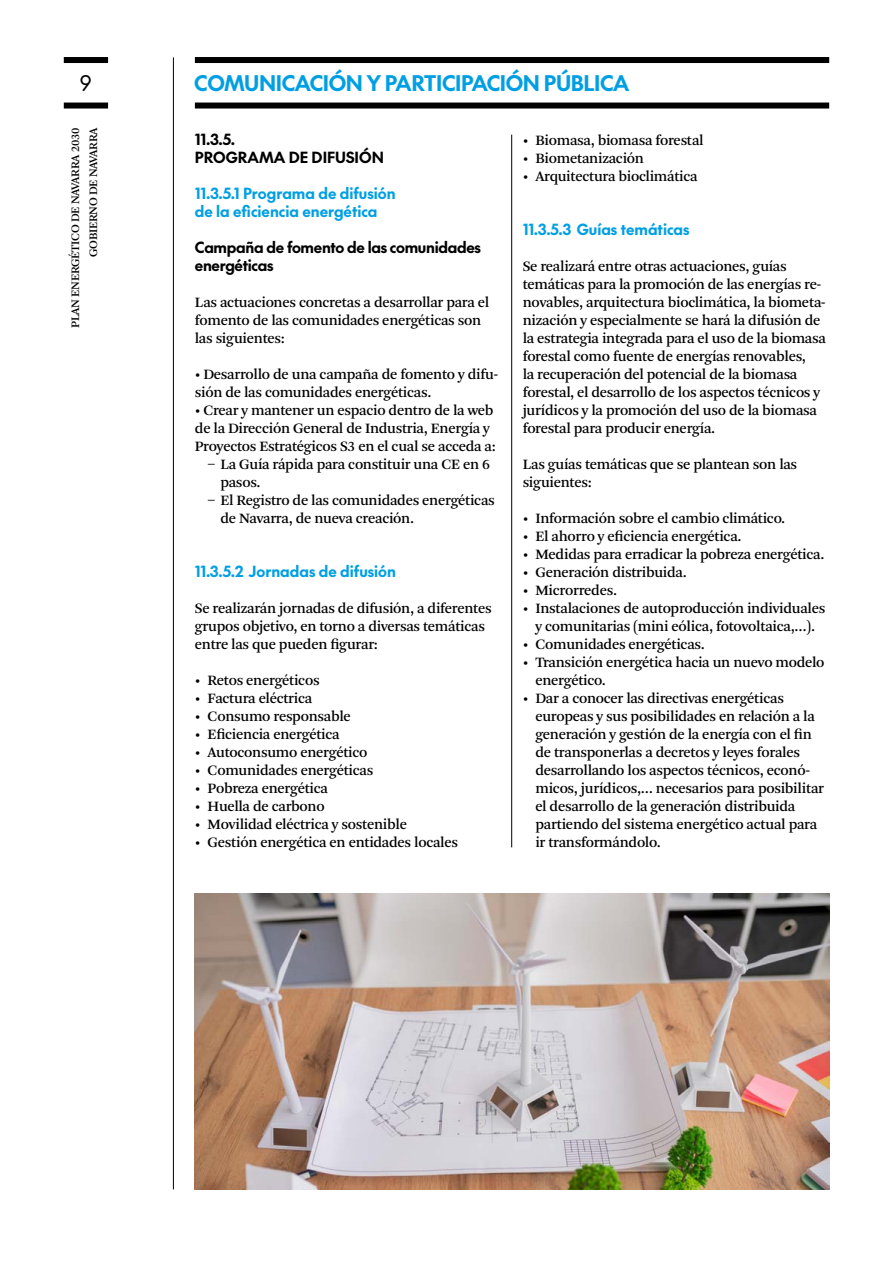
<style>
.page{position:relative;width:893px;height:1263px;background:#fff}
.page>*{position:absolute;margin:0;border:0;box-sizing:border-box;transform-origin:0 0}
.t1{font:700 21px "The Future";letter-spacing:-.02em;color:#009fe3}
.t2{font:21px "The Future";color:#000}
.t3{font:15px/18px "Arnhem";letter-spacing:-.02em;color:#000}
.t4{font:700 15px/18px "The Future";color:#009fe3}
.t5{font:700 15px/18px "The Future";letter-spacing:-.02em;color:#000}
.t6{font:700 15px/18px "The Future";color:#000}
.t7{font:12px/18px "Arnhem";letter-spacing:-.02em;color:#000;text-align:right}
</style>
<div class="page">
<div style="left:195px;top:103px;width:634px;height:6px;background:#000"></div>
<div style="left:195px;top:57px;width:634px;height:6px;background:#000"></div>
<div style="left:64px;top:57px;width:44px;height:6px;background:#000"></div>
<hr style="left:173px;top:57px;width:1px;height:1132px;background:#000">
<div style="left:64px;top:103px;width:44px;height:6px;background:#000"></div>
<hr style="left:511px;top:135px;width:1px;height:712px;background:#000">
<img style="left:195px;top:893px;width:634px;height:296px">
<h1 class="t2" style="left:80px;top:69px;width:14px">9</h1>
<p class="t7" style="left:66px;top:328px;width:202px;rotate:-90deg">PLAN ENERGÉTICO DE NAVARRA 2030<br>GOBIERNO DE NAVARRA</p>
<h1 class="t1" style="left:194px;top:68px;width:437px">COMUNICACIÓN Y PARTICIPACIÓN PÚBLICA</h1>
<p class="t6" style="left:195px;top:130px;width:191px">11.3.5.<br>PROGRAMA DE DIFUSIÓN</p>
<p class="t4" style="left:195px;top:184px;width:202px">11.3.5.1 Programa de difusión de la eficiencia energética</p>
<p class="t5" style="left:195px;top:238px;width:288px">Campaña de fomento de las comunidades energéticas</p>
<p class="t3" style="left:195px;top:294px;width:296px">Las actuaciones concretas a desarrollar para el fomento de las comunidades energéticas son las siguientes:</p>
<p class="t3" style="left:195px;top:366px;width:305px">• Desarrollo de una campaña de fomento y difu&shy;sión de las comunidades energéticas.</p>
<p class="t3" style="left:195px;top:402px;width:300px">• Crear y mantener un espacio dentro de la web</p>
<p class="t3" style="left:195px;top:420px;width:296px">de la Dirección General de Industria, Energía y</p>
<p class="t3" style="left:195px;top:438px;width:302px">Proyectos Estratégicos S3 en el cual se acceda a:</p>
<p class="t3" style="left:208px;top:456px;width:284px">− La Guía rápida para constituir una CE en 6</p>
<p class="t3" style="left:220px;top:474px;width:42px">pasos.</p>
<p class="t3" style="left:208px;top:492px;width:289px">− El Registro de las comunidades energéticas</p>
<p class="t3" style="left:220px;top:510px;width:195px">de Navarra, de nueva creación.</p>
<p class="t4" style="left:195px;top:562px;width:203px">11.3.5.2 Jornadas de difusión</p>
<p class="t3" style="left:195px;top:600px;width:298px">Se realizarán jornadas de difusión, a diferentes grupos objetivo, en torno a diversas temáticas entre las que pueden figurar:</p>
<p class="t3" style="left:195px;top:672px;width:126px">• Retos energéticos</p>
<p class="t3" style="left:195px;top:690px;width:119px">• Factura eléctrica</p>
<p class="t3" style="left:195px;top:708px;width:157px">• Consumo responsable</p>
<p class="t3" style="left:195px;top:726px;width:146px">• Eficiencia energética</p>
<p class="t3" style="left:195px;top:744px;width:174px">• Autoconsumo energético</p>
<p class="t3" style="left:195px;top:762px;width:180px">• Comunidades energéticas</p>
<p class="t3" style="left:195px;top:780px;width:135px">• Pobreza energética</p>
<p class="t3" style="left:195px;top:798px;width:131px">• Huella de carbono</p>
<p class="t3" style="left:195px;top:816px;width:214px">• Movilidad eléctrica y sostenible</p>
<p class="t3" style="left:195px;top:834px;width:265px">• Gestión energética en entidades locales</p>
<p class="t3" style="left:523px;top:132px;width:183px">• Biomasa, biomasa forestal</p>
<p class="t3" style="left:523px;top:150px;width:123px">• Biometanización</p>
<p class="t3" style="left:523px;top:168px;width:177px">• Arquitectura bioclimática</p>
<p class="t4" style="left:523px;top:220px;width:168px">11.3.5.3 Guías temáticas</p>
<p class="t3" style="left:523px;top:258px;width:305px">Se realizará entre otras actuaciones, guías temáticas para la promoción de las energías re&shy;novables, arquitectura bioclimática, la biometa&shy;nización y especialmente se hará la difusión de la estrategia integrada para el uso de la biomasa forestal como fuente de energías renovables,<br>la recuperación del potencial de la biomasa forestal, el desarrollo de los aspectos técnicos y jurídicos y la promoción del uso de la biomasa forestal para producir energía.</p>
<p class="t3" style="left:523px;top:456px;width:276px">Las guías temáticas que se plantean son las siguientes:</p>
<p class="t3" style="left:523px;top:510px;width:264px">• Información sobre el cambio climático.</p>
<p class="t3" style="left:523px;top:528px;width:220px">• El ahorro y eficiencia energética.</p>
<p class="t3" style="left:523px;top:546px;width:303px">• Medidas para erradicar la pobreza energética.</p>
<p class="t3" style="left:523px;top:564px;width:166px">• Generación distribuida.</p>
<p class="t3" style="left:523px;top:582px;width:96px">• Microrredes.</p>
<p class="t3" style="left:523px;top:600px;width:304px;text-align:center">• Instalaciones de autoproducción individuales y comunitarias (mini eólica, fotovoltaica,…).</p>
<p class="t3" style="left:523px;top:636px;width:184px">• Comunidades energéticas.</p>
<p class="t3" style="left:535px;top:654px;width:291px;text-indent:-13px">• Transición energética hacia un nuevo modelo energético.</p>
<p class="t3" style="left:535px;top:690px;width:290px;text-indent:-13px">• Dar a conocer las directivas energéticas europeas y sus posibilidades en relación a la generación y gestión de la energía con el fin de transponerlas a decretos y leyes forales desarrollando los aspectos técnicos, econó&shy;micos, jurídicos,… necesarios para posibilitar el desarrollo de la generación distribuida partiendo del sistema energético actual para ir transformándolo.</p>
</div>
